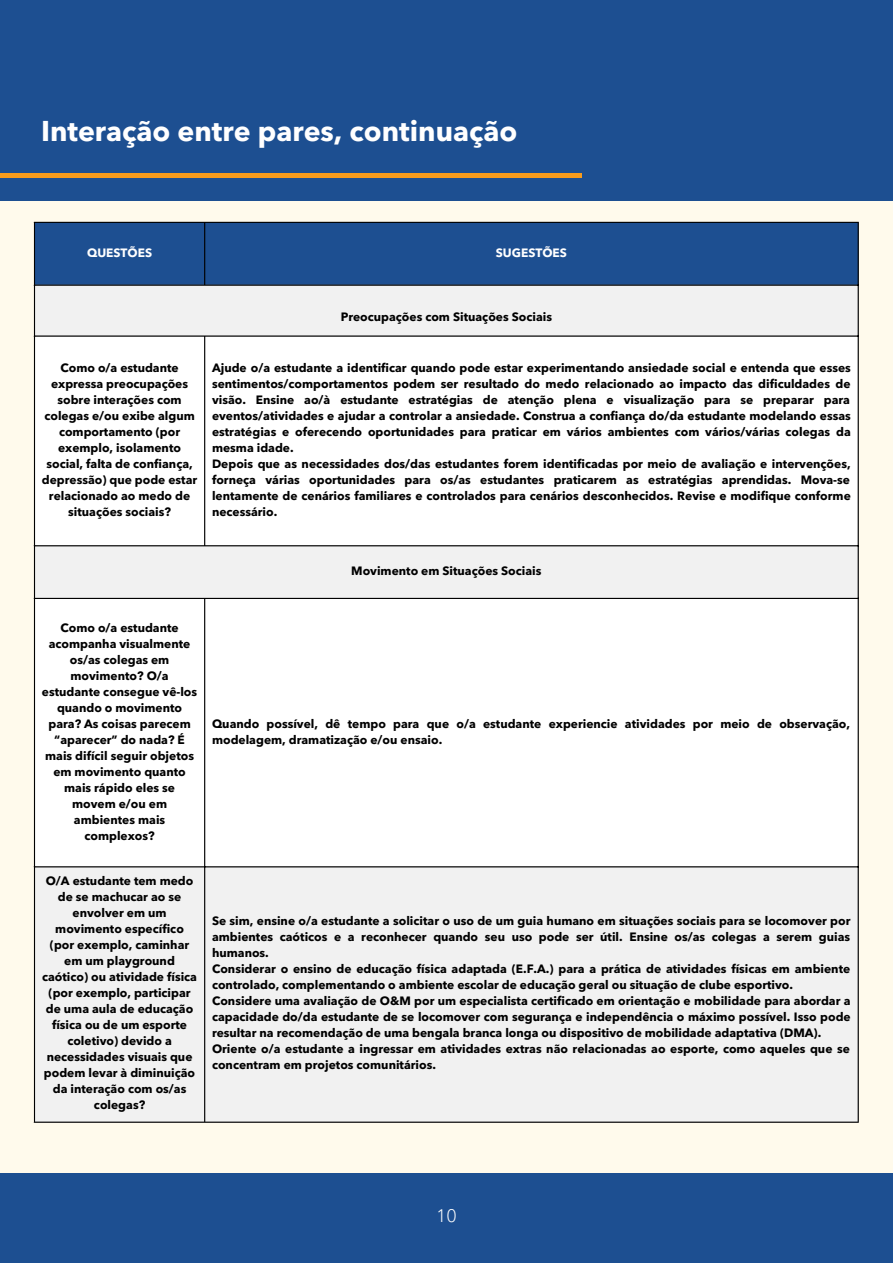
<style>
.page{position:relative;width:893px;height:1264px;background:#fff}
.page>*{position:absolute;margin:0;border:0;box-sizing:border-box;transform-origin:0 0}
.t1{font:700 28.35px "Avenir Next LT Pro";color:#fff}
.t2{font:300 18px "Avenir Next LT Pro";color:#fff}
.t3{font:700 12px/16px "Avenir Next LT Pro";color:#000;text-align:center}
.t4{font:700 12px "Avenir Next LT Pro";color:#fff}
</style>
<div class="page">
<div style="left:0;top:0;width:892px;height:1262px;background:#fffaec"></div>
<div style="left:0;top:0;width:892px;height:200px;background:#1d4f91"></div>
<hr style="left:0;top:173px;width:581px;height:4px;background:#f89c1d">
<div style="left:0;top:1173px;width:892px;height:89px;background:#1d4f91"></div>
<div style="left:35px;top:223px;width:822px;height:61px;background:#1d4f91"></div>
<div style="left:35px;top:286px;width:822px;height:835px;background:#f1f1f1"></div>
<svg style="left:35px;top:336px;width:822px;height:530px;background:#fcfcfc"></svg>
<hr style="left:34px;top:223px;width:1px;height:898px;background:#000">
<hr style="left:204px;top:223px;width:1px;height:61px;background:#000">
<hr style="left:204px;top:336px;width:1px;height:209px;background:#000">
<hr style="left:204px;top:599px;width:1px;height:522px;background:#000">
<hr style="left:857px;top:223px;width:1px;height:898px;background:#000">
<hr style="left:34px;top:222px;width:824px;height:1px;background:#000">
<hr style="left:34px;top:284px;width:824px;height:2px;background:#000">
<hr style="left:34px;top:335px;width:824px;height:1px;background:#000">
<hr style="left:34px;top:545px;width:824px;height:1px;background:#000">
<hr style="left:34px;top:598px;width:824px;height:1px;background:#000">
<hr style="left:34px;top:866px;width:824px;height:1px;background:#000">
<hr style="left:34px;top:1121px;width:824px;height:1px;background:#000">
<h1 class="t1" style="left:41px;top:119px;width:478px">Interação entre pares, continuação</h1>
<p class="t4" style="left:87px;top:247px;width:67px">QUESTÕES</p>
<p class="t4" style="left:496px;top:247px;width:73px">SUGESTÕES</p>
<p class="t3" style="left:340px;top:310px;width:213px">Preocupações com Situações Sociais</p>
<p class="t3" style="left:42px;top:361px;width:157px">Como o/a estudante expressa preocupações sobre interações com colegas e/ou exibe algum comportamento (por exemplo, isolamento social, falta de confiança, depressão) que pode estar relacionado ao medo de situações sociais?</p>
<p class="t3" style="left:212px;top:361px;width:640px;text-align:left">Ajude o/a estudante a identificar quando pode estar experimentando ansiedade social e entenda que esses sentimentos/comportamentos podem ser resultado do medo relacionado ao impacto das dificuldades de visão. Ensine ao/à estudante estratégias de atenção plena e visualização para se preparar para eventos/atividades e ajudar a controlar a ansiedade. Construa a confiança do/da estudante modelando essas estratégias e oferecendo oportunidades para praticar em vários ambientes com vários/várias colegas da mesma idade.<br>Depois que as necessidades dos/das estudantes forem identificadas por meio de avaliação e intervenções, forneça várias oportunidades para os/as estudantes praticarem as estratégias aprendidas. Mova-se lentamente de cenários familiares e controlados para cenários desconhecidos. Revise e modifique conforme necessário.</p>
<p class="t3" style="left:351px;top:564px;width:192px">Movimento em Situações Sociais</p>
<p class="t3" style="left:42px;top:620px;width:157px">Como o/a estudante acompanha visualmente os/as colegas em movimento? O/a estudante consegue vê-los quando o movimento para? As coisas parecem “aparecer” do nada? É mais difícil seguir objetos em movimento quanto mais rápido eles se movem e/ou em ambientes mais complexos?</p>
<p class="t3" style="left:42px;top:874px;width:156px">O/A estudante tem medo de se machucar ao se envolver em um movimento específico (por exemplo, caminhar em um playground caótico) ou atividade física (por exemplo, participar de uma aula de educação física ou de um esporte coletivo) devido a necessidades visuais que podem levar à diminuição da interação com os/as colegas?</p>
<p class="t3" style="left:212px;top:716px;width:639px;text-align:left">Quando possível, dê tempo para que o/a estudante experiencie atividades por meio de observação, modelagem, dramatização e/ou ensaio.</p>
<p class="t3" style="left:212px;top:914px;width:640px;text-align:left">Se sim, ensine o/a estudante a solicitar o uso de um guia humano em situações sociais para se locomover por ambientes caóticos e a reconhecer quando seu uso pode ser útil. Ensine os/as colegas a serem guias humanos.<br>Considerar o ensino de educação física adaptada (E.F.A.) para a prática de atividades físicas em ambiente controlado, complementando o ambiente escolar de educação geral ou situação de clube esportivo.<br>Considere uma avaliação de O&amp;M por um especialista certificado em orientação e mobilidade para abordar a capacidade do/da estudante de se locomover com segurança e independência o máximo possível. Isso pode resultar na recomendação de uma bengala branca longa ou dispositivo de mobilidade adaptativa (DMA).<br>Oriente o/a estudante a ingressar em atividades extras não relacionadas ao esporte, como aqueles que se concentram em projetos comunitários.</p>
<h2 class="t2" style="left:436px;top:1208px;width:22px">10</h2>
</div>
